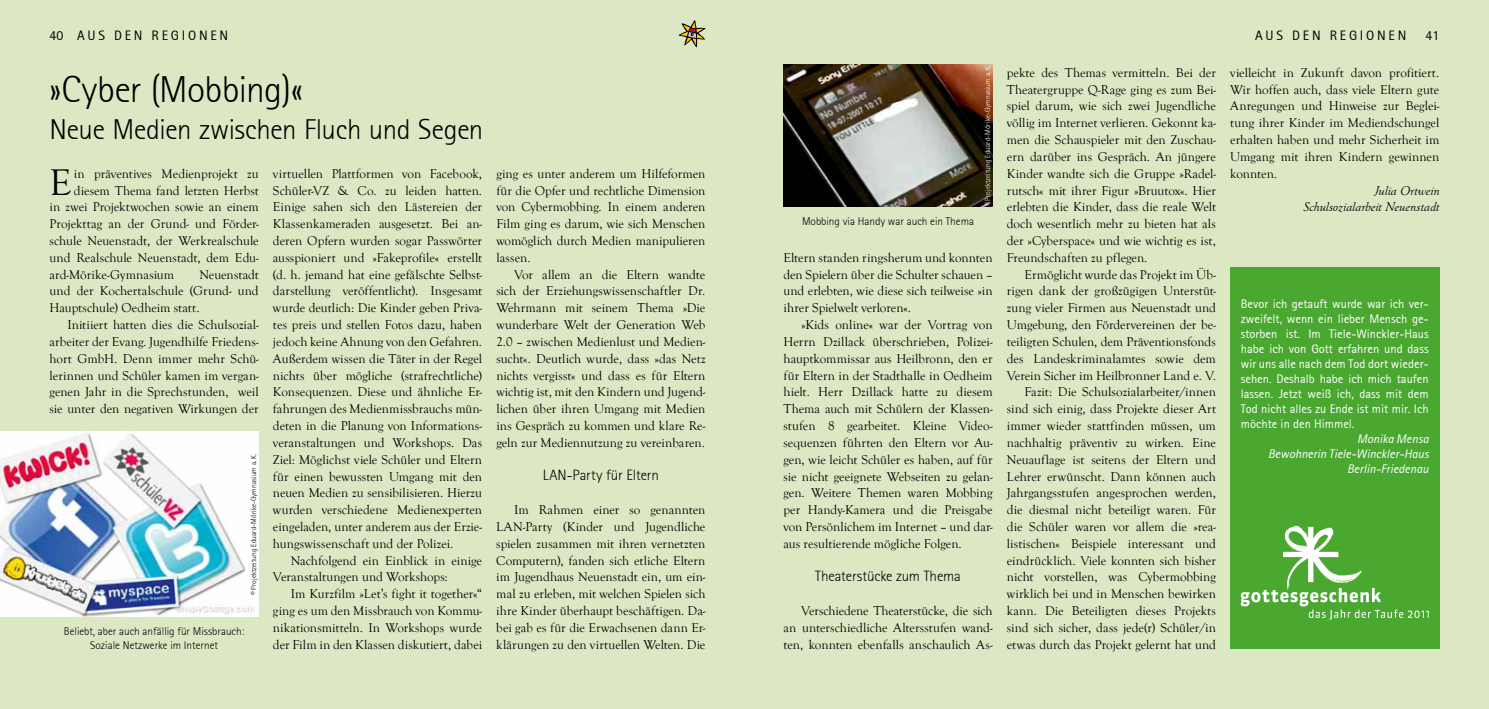
<style>
.page{position:relative;width:1489px;height:709px;background:#fff}
.page>*{position:absolute;margin:0;border:0;box-sizing:border-box;transform-origin:0 0}
.t1{font:38.12px "Goudy Old Style T";color:#000}
.t2{font:300 37.5px "AT Rotis Sans Serif";letter-spacing:-.005em;color:#000}
.t3{font:300 28.75px "AT Rotis Sans Serif";color:#000}
.t4{font:300 15px "AT Rotis Sans Serif";letter-spacing:-.005em;color:#000}
.t5{font:13.75px "AT Rotis Sans Serif";letter-spacing:.2em;color:#000}
.t6{font:13.12px/16.9px "Goudy Old Style T";color:#000;text-align:justify}
.t7{font:italic 13.12px/16.9px "Goudy Old Style T";color:#000;text-align:right}
.t8{font:12.5px/15px "AT Rotis Sans Serif";color:#fff;text-align:justify}
.t9{font:italic 12.5px/15px "AT Rotis Sans Serif";color:#fff;text-align:right}
.t10{font:300 11.25px/13.5px "AT Rotis Sans Serif";color:#000;text-align:center}
.t11{font:300 7.5px "AT Rotis Sans Serif";color:#000}
.t12{font:300 7.5px "AT Rotis Sans Serif";color:#fff}
.s1{font-weight:400}
</style>
<div class="page">
<div style="left:0;top:0;width:744px;height:709px;background:#dce8c4"></div>
<svg style="left:678px;top:20px;width:27px;height:27px"></svg>
<div style="left:744px;top:0;width:744px;height:709px;background:#dce8c4"></div>
<img style="left:0;top:432px;width:259px;height:185px">
<img style="left:783px;top:64px;width:209px;height:142px">
<div style="left:1230px;top:267px;width:209px;height:381px;background:#4aa831"></div>
<img style="left:1284px;top:526px;width:11px;height:20px">
<p class="t5" style="left:50px;top:27px;width:180px">40 Aus d en R egionen</p>
<p class="t5" style="left:1255px;top:27px;width:153px">Aus d en R egionen</p>
<p class="t5" style="left:1425px;top:27px;width:15px">41</p>
<h2 class="t2" style="left:50px;top:68px;width:255px">»Cyber (Mobbing)«</h2>
<h3 class="t3" style="left:50px;top:113px;width:435px">Neue Medien zwischen Fluch und Segen</h3>
<h1 class="t1" style="left:50px;top:161px;width:24px">E</h1>
<p class="t6" style="left:74px;top:165px;width:186px">in präventives Medienprojekt zu</p>
<p class="t6" style="left:74px;top:182px;width:186px">diesem Thema fand letzten Herbst</p>
<p class="t6" style="left:50px;top:199px;width:211px">in zwei Projektwochen sowie an einem</p>
<p class="t6" style="left:50px;top:216px;width:211px">Projekttag an der Grund- und Förder-</p>
<p class="t6" style="left:50px;top:232px;width:211px">schule Neuenstadt, der Werkrealschule</p>
<p class="t6" style="left:50px;top:249px;width:211px">und Realschule Neuenstadt, dem Edu-</p>
<p class="t6" style="left:50px;top:266px;width:126px">ard-Mörike-Gymnasium</p>
<p class="t6" style="left:50px;top:266px;width:211px;text-indent:150px">Neuenstadt und der Kochertalschule (Grund- und Hauptschule) Oedheim statt.</p>
<p class="t6" style="left:50px;top:317px;width:211px;text-indent:18px">Initiiert hatten dies die Schulsozial&shy;arbeiter der Evang. Jugendhilfe Friedens&shy;hort GmbH. Denn immer mehr Schü&shy;lerinnen und Schüler kamen im vergan&shy;genen Jahr in die Sprechstunden, weil sie unter den negativen Wirkungen der</p>
<p class="t11" style="left:249px;top:595px;width:143px;rotate:-90deg"><span class="s1">©</span> Projektzeitung Eduard-Mörike-Gymnasium a. K.</p>
<p class="t10" style="left:64px;top:624px;width:182px">Beliebt, aber auch anfällig für M issbrauch:<br>Soziale Netzwerke im I nternet</p>
<p class="t6" style="left:273px;top:165px;width:211px">virtuellen Plattformen von Facebook, Schüler-VZ &amp; Co. zu leiden hatten.<br>Einige sahen sich den Lästereien der Klassenkameraden ausgesetzt. Bei an&shy;deren Opfern wurden sogar Passwörter ausspioniert und »Fakeprofile« erstellt (d. h. jemand hat eine gefälschte Selbst&shy;darstellung veröffentlicht). Insgesamt wurde deutlich: Die Kinder geben Priva&shy;tes preis und stellen Fotos dazu, haben jedoch keine Ahnung von den Gefahren.<br>Außerdem wissen die Täter in der Regel nichts über mögliche (strafrechtliche)<br>Konsequenzen. Diese und ähnliche Er&shy;fahrungen des Medienmissbrauchs mün&shy;deten in die Planung von Informations&shy;veranstaltungen und Workshops. Das Ziel: Möglichst viele Schüler und Eltern für einen bewussten Umgang mit den neuen Medien zu sensibilisieren. Hierzu wurden verschiedene Medienexperten eingeladen, unter anderem aus der Erzie&shy;hungswissenschaft und der Polizei.</p>
<p class="t6" style="left:273px;top:552px;width:211px;text-indent:18px">Nachfolgend ein Einblick in einige<br>Veranstaltungen und Workshops:</p>
<p class="t6" style="left:273px;top:586px;width:211px;text-indent:18px">Im Kurzfilm »Let’s fight it together«“ ging es um den Missbrauch von Kommu&shy;nikationsmitteln. In Workshops wurde der Film in den Klassen diskutiert, dabei</p>
<p class="t6" style="left:496px;top:165px;width:211px">ging es unter anderem um Hilfeformen für die Opfer und rechtliche Dimension von Cybermobbing. In einem anderen Film ging es darum, wie sich Menschen womöglich durch Medien manipulieren lassen.</p>
<p class="t6" style="left:496px;top:266px;width:211px;text-indent:18px">Vor allem an die Eltern wandte sich der Erziehungswissenschaftler Dr.<br>Wehrmann mit seinem Thema »Die wunderbare Welt der Generation Web 2.0 – zwischen Medienlust und Medien&shy;sucht«. Deutlich wurde, dass »das Netz nichts vergisst« und dass es für Eltern wichtig ist, mit den Kindern und Jugend&shy;lichen über ihren Umgang mit Medien ins Gespräch zu kommen und klare Re&shy;geln zur Mediennutzung zu vereinbaren.</p>
<p class="t4" style="left:543px;top:467px;width:117px">LAN -Party für Eltern</p>
<p class="t6" style="left:496px;top:501px;width:211px;text-indent:18px">Im Rahmen einer so genannten LAN-Party (Kinder und Jugendliche spielen zusammen mit ihren vernetzten Computern), fanden sich etliche Eltern im Jugendhaus Neuenstadt ein, um ein&shy;mal zu erleben, mit welchen Spielen sich ihre Kinder überhaupt beschäftigen. Da&shy;bei gab es für die Erwachsenen dann Er&shy;klärungen zu den virtuellen Welten. Die</p>
<p class="t10" style="left:802px;top:214px;width:173px">Mobbing via Handy war auch ein Thema</p>
<p class="t12" style="left:983px;top:206px;width:143px;rotate:-90deg"><span class="s1">©</span> Projektzeitung Eduard-Mörike-Gymnasium a. K.</p>
<p class="t6" style="left:783px;top:249px;width:211px">Eltern standen ringsherum und konnten den Spielern über die Schulter schauen – und erlebten, wie diese sich teilweise »in ihrer Spielwelt verloren«.</p>
<p class="t6" style="left:783px;top:317px;width:211px;text-indent:18px">»Kids online« war der Vortrag von Herrn Dzillack überschrieben, Polizei&shy;hauptkommissar aus Heilbronn, den er für Eltern in der Stadthalle in Oedheim hielt. Herr Dzillack hatte zu diesem Thema auch mit Schülern der Klassen&shy;stufen 8 gearbeitet. Kleine Video&shy;sequenzen führten den Eltern vor Au&shy;gen, wie leicht Schüler es haben, auf für sie nicht geeignete Webseiten zu gelan&shy;gen. Weitere Themen waren Mobbing per Handy-Kamera und die Preisgabe von Persönlichem im Internet – und dar&shy;aus resultierende mögliche Folgen.</p>
<p class="t4" style="left:815px;top:567px;width:147px">Theaterstücke zum Thema</p>
<p class="t6" style="left:783px;top:602px;width:211px;text-indent:18px">Verschiedene Theaterstücke, die sich an unterschiedliche Altersstufen wand&shy;ten, konnten ebenfalls anschaulich As-</p>
<p class="t6" style="left:1006px;top:64px;width:211px">pekte des Themas vermitteln. Bei der Theatergruppe Q-Rage ging es zum Bei&shy;spiel darum, wie sich zwei Jugendliche völlig im Internet verlieren. Gekonnt ka&shy;men die Schauspieler mit den Zuschau&shy;ern darüber ins Gespräch. An jüngere Kinder wandte sich die Gruppe »Radel&shy;rutsch« mit ihrer Figur »Bruutox«. Hier erlebten die Kinder, dass die reale Welt doch wesentlich mehr zu bieten hat als der »Cyberspace« und wie wichtig es ist, Freundschaften zu pflegen.</p>
<p class="t6" style="left:1006px;top:266px;width:211px;text-align:right">Ermöglicht wurde das Projekt im Üb&shy;rigen dank der großzügigen Unterstüt&shy;zung vieler Firmen aus Neuenstadt und Umgebung, den Fördervereinen der be&shy;teiligten Schulen, dem Präventionsfonds des Landeskriminalamtes sowie dem Verein Sicher im Heilbronner Land e. V.<br>Fazit: Die Schulsozialarbeiter/innen sind sich einig, dass Projekte dieser Art immer wieder stattfinden müssen, um nachhaltig präventiv zu wirken. Eine Neuauflage ist seitens der Eltern und Lehrer erwünscht. Dann können auch Jahrgangsstufen angesprochen werden, die diesmal nicht beteiligt waren. Für die Schüler waren vor allem die »rea&shy;listischen« Beispiele interessant und eindrücklich. Viele konnten sich bisher nicht vorstellen, was Cybermobbing wirklich bei und in Menschen bewirken kann. Die Beteiligten dieses Projekts sind sich sicher, dass jede(r) Schüler/in etwas durch das Projekt gelernt hat und</p>
<p class="t6" style="left:1230px;top:64px;width:211px">vielleicht in Zukunft davon profitiert.<br>Wir hoffen auch, dass viele Eltern gute Anregungen und Hinweise zur Beglei&shy;tung ihrer Kinder im Mediendschungel erhalten haben und mehr Sicherheit im Umgang mit ihren Kindern gewinnen konnten.</p>
<p class="t7" style="left:1302px;top:182px;width:140px">Julia Ortwein<br>SchulsozialarbeitNeuenstadt</p>
<p class="t8" style="left:1240px;top:296px;width:189px">Bevor ich getauft wurde war ich ver&shy;zweifelt, wenn ein lieber Mensch ge&shy;storben ist. I m Tiele-Winckler-Haus habe ich von Gott erfahren und dass wir uns alle nach dem Tod dort wieder&shy;sehen. Deshalb habe ich mich taufen lassen. Jetzt weiß ich, dass mit dem Tod nicht alles zu Ende ist mit mir. Ich möchte in den H immel.</p>
<p class="t9" style="left:1268px;top:432px;width:162px">Monika Mensa<br>Bewohnerin Tiele-Winckler-Haus<br>Berlin-Friedenau</p>
</div>
